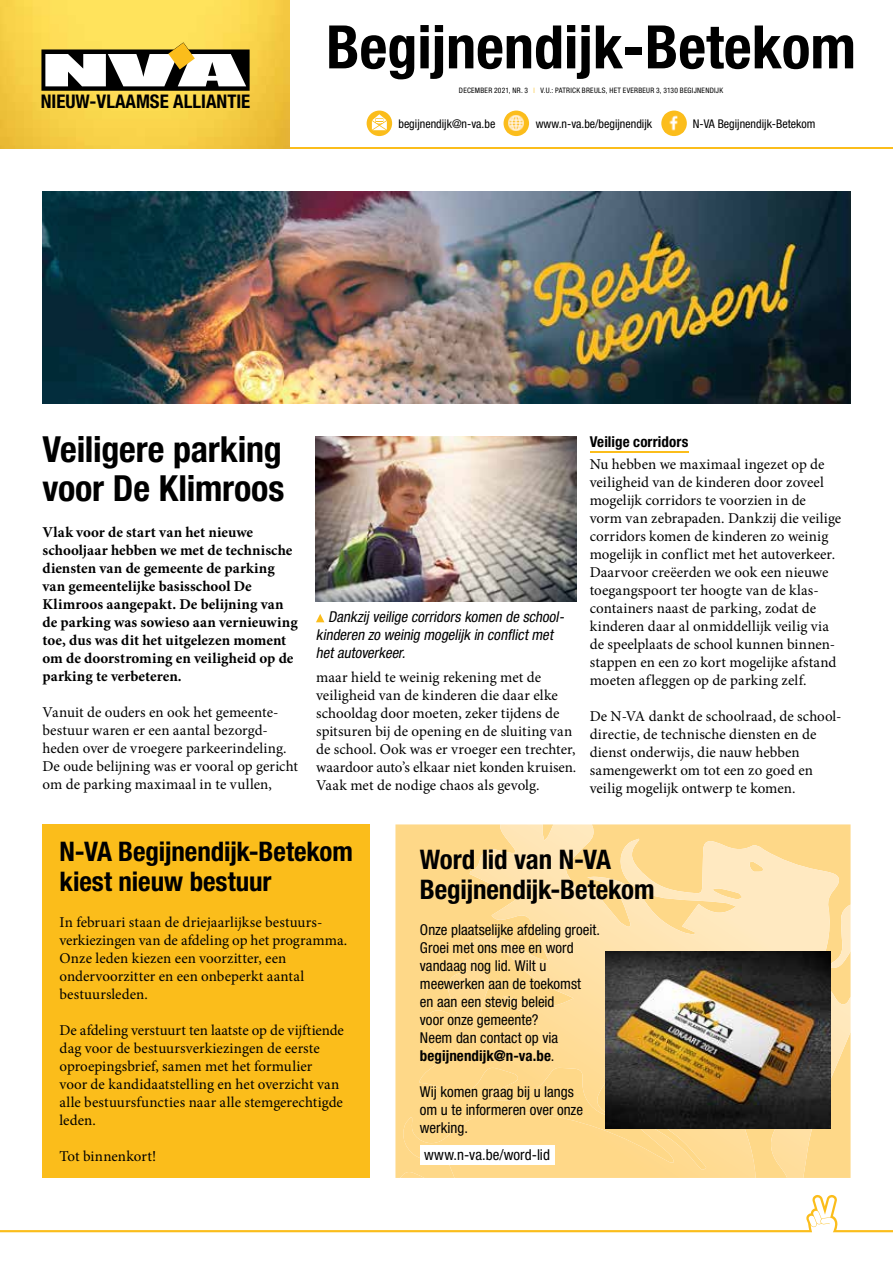
<style>
.page{position:relative;width:893px;height:1263px;background:#fff}
.page>*{position:absolute;margin:0;border:0;box-sizing:border-box;transform-origin:0 0}
.t1{font:700 condensed 60px "Helvetica Neue LT Std";color:#000}
.t2{font:700 condensed 36px/39px "Helvetica Neue LT Std";letter-spacing:-.005em;color:#000}
.t3{font:700 condensed 27px/30px "Helvetica Neue LT Std";letter-spacing:-.005em;color:#000}
.t4{font:700 condensed 18.9px "Helvetica Neue LT Std";color:#000}
.t5{font:15px/18px "Minion Pro";color:#000}
.t6{font:700 15px/18px "Minion Pro";color:#000}
.t7{font:condensed 15px/18px "Helvetica Neue LT Std";color:#000}
.t8{font:italic condensed 15px/18px "Helvetica Neue LT Std";color:#000}
.t9{font:700 condensed 15px "Helvetica Neue LT Std";letter-spacing:.005em;color:#000}
.t10{font:condensed 12px "Helvetica Neue LT Std";color:#000}
.t11{font:condensed 7.5px "Helvetica Neue LT Std";letter-spacing:.035em;color:#000}
.s1{font-weight:300;color:#fbbd1b}
.s2{font-weight:700}
</style>
<div class="page">
<div style="left:43px;top:824px;width:327px;height:354px;background:#fbbd1b"></div>
<img style="left:43px;top:191px;width:807px;height:212px">
<svg style="left:706px;top:824px;width:144px;height:164px;background:#fee3ad"></svg>
<svg style="left:419px;top:824px;width:287px;height:164px;background:#fedd9b"></svg>
<svg style="left:827px;top:904px;width:23px;height:64px"></svg>
<svg style="left:400px;top:988px;width:450px;height:190px;background:#fdd88d"></svg>
<img style="left:605px;top:951px;width:226px;height:177px">
<hr style="left:590px;top:451px;width:98px;height:1px;background:#fbbd1b">
<svg style="left:316px;top:614px;width:8px;height:8px"></svg>
<img style="left:316px;top:436px;width:261px;height:166px">
<div style="left:420px;top:1145px;width:134px;height:19px;background:#fff"></div>
<hr style="left:0;top:147px;width:893px;height:2px;background:#fbbd1b">
<svg style="left:0;top:1195px;width:893px;height:37px"></svg>
<img style="left:0;top:0;width:289px;height:149px">
<svg style="left:41px;top:42px;width:209px;height:49px"></svg>
<div style="left:367px;top:111px;width:25px;height:25px;background:#fbbd1b;border-radius:50%"></div>
<svg style="left:372px;top:114px;width:15px;height:16px"></svg>
<div style="left:661px;top:111px;width:26px;height:25px;background:#fbbd1b;border-radius:50%"></div>
<img style="left:665px;top:115px;width:18px;height:18px">
<div style="left:503px;top:111px;width:26px;height:25px;background:#fbbd1b;border-radius:50%"></div>
<img style="left:507px;top:114px;width:19px;height:19px">
<p class="t4" style="left:41px;top:90px;width:211px">NIEUW-VLAAMSE ALLIANTIE</p>
<h1 class="t1" style="left:326px;top:11px;width:531px">Begijnendijk-Betekom</h1>
<p class="t10" style="left:398px;top:116px;width:98px">begijnendijk@n-va.be</p>
<p class="t10" style="left:536px;top:116px;width:118px">www.n-va.be/begijnendijk</p>
<p class="t10" style="left:693px;top:116px;width:124px">N-VA Begijnendijk-Betekom</p>
<p class="t11" style="left:459px;top:86px;width:266px">DECEMBER 2021, NR. 3 <span class="s1">I</span> V.U.: PATRICK BREULS, HET EVERBEUR 3, 3130 BEGIJNENDIJK</p>
<h2 class="t2" style="left:43px;top:429px;width:243px">Veiligere parking voor De Klimroos</h2>
<p class="t6" style="left:43px;top:523px;width:257px">Vlak voor de start van het nieuwe schooljaar hebben we met de technische diensten van de gemeente de parking van gemeentelijke basisschool De Klimroos aangepakt. De belijning van de parking was sowieso aan vernieuwing toe, dus was dit het uitgelezen moment om de doorstroming en veiligheid op de parking te verbeteren.</p>
<p class="t5" style="left:43px;top:703px;width:257px">Vanuit de ouders en ook het gemeente&shy;bestuur waren er een aantal bezorgd&shy;heden over de vroegere parkeerindeling.<br>De oude belijning was er vooral op gericht om de parking maximaal in te vullen,</p>
<p class="t8" style="left:316px;top:608px;width:252px;text-indent:12px">Dankzij veilige corridors komen de school&shy;kinderen zo weinig mogelijk in conflictmet hetautoverkeer.</p>
<p class="t5" style="left:316px;top:668px;width:262px">maar hield te weinig rekening met de veiligheid van de kinderen die daar elke schooldag door moeten, zeker tijdens de spitsuren bij de opening en de sluiting van de school. Ook was er vroeger een trechter, waardoor auto’s elkaar niet konden kruisen.<br>Vaak met de nodige chaos als gevolg.</p>
<p class="t9" style="left:590px;top:432px;width:100px">Veilige corridors</p>
<p class="t5" style="left:590px;top:455px;width:253px">Nu hebben we maximaal ingezet op de veiligheid van de kinderen door zoveel mogelijk corridors te voorzien in de vorm van zebrapaden. Dankzij die veilige corridors komen de kinderen zo weinig mogelijk in conflict met het autoverkeer.<br>Daarvoor creëerden we ook een nieuwe toegangspoort ter hoogte van de klas&shy;containers naast de parking, zodat de kinderen daar al onmiddellijk veilig via de speelplaats de school kunnen binnen&shy;stappen en een zo kort mogelijke afstand moeten afleggen op de parking zelf.</p>
<p class="t5" style="left:590px;top:707px;width:253px">De N-VA dankt de schoolraad, de school&shy;directie, de technische diensten en de dienst onderwijs, die nauw hebben samengewerkt om tot een zo goed en veilig mogelijk ontwerp te komen.</p>
<h3 class="t3" style="left:60px;top:836px;width:295px">N-VA Begijnendijk-Betekom kiest nieuw bestuur</h3>
<p class="t5" style="left:60px;top:913px;width:289px">In februari staan de driejaarlijkse bestuurs&shy;verkiezingen van de afdeling op het programma.<br>Onze leden kiezen een voorzitter, een ondervoorzitter en een onbeperkt aantal bestuursleden.</p>
<p class="t5" style="left:60px;top:1021px;width:286px">De afdeling verstuurt ten laatste op de vijftiende dag voor de bestuursverkiezingen de eerste oproepingsbrief, samen met het formulier<br>voor de kandidaatstelling en het overzicht van alle bestuursfuncties naar alle stemgerechtigde leden.</p>
<p class="t5" style="left:60px;top:1147px;width:98px">Tot binnenkort!</p>
<h3 class="t3" style="left:420px;top:844px;width:236px">Word lid van N-VA<br>Begijnendijk-Betekom</h3>
<p class="t7" style="left:420px;top:921px;width:182px">Onze plaatselijke afdeling groeit.<br>Groei met ons mee en word vandaag nog lid. Wilt u meewerken aan de toekomst<br>en aan een stevig beleid<br>voor onze gemeente?<br>Neem dan contact op via <span class="s2">begijnendijk@n-va.be</span>.</p>
<p class="t7" style="left:420px;top:1083px;width:165px">Wij komen graag bij u langs om u te informeren over onze werking.</p>
<p class="t7" style="left:424px;top:1145px;width:127px">www.n-va.be/word-lid</p>
</div>
